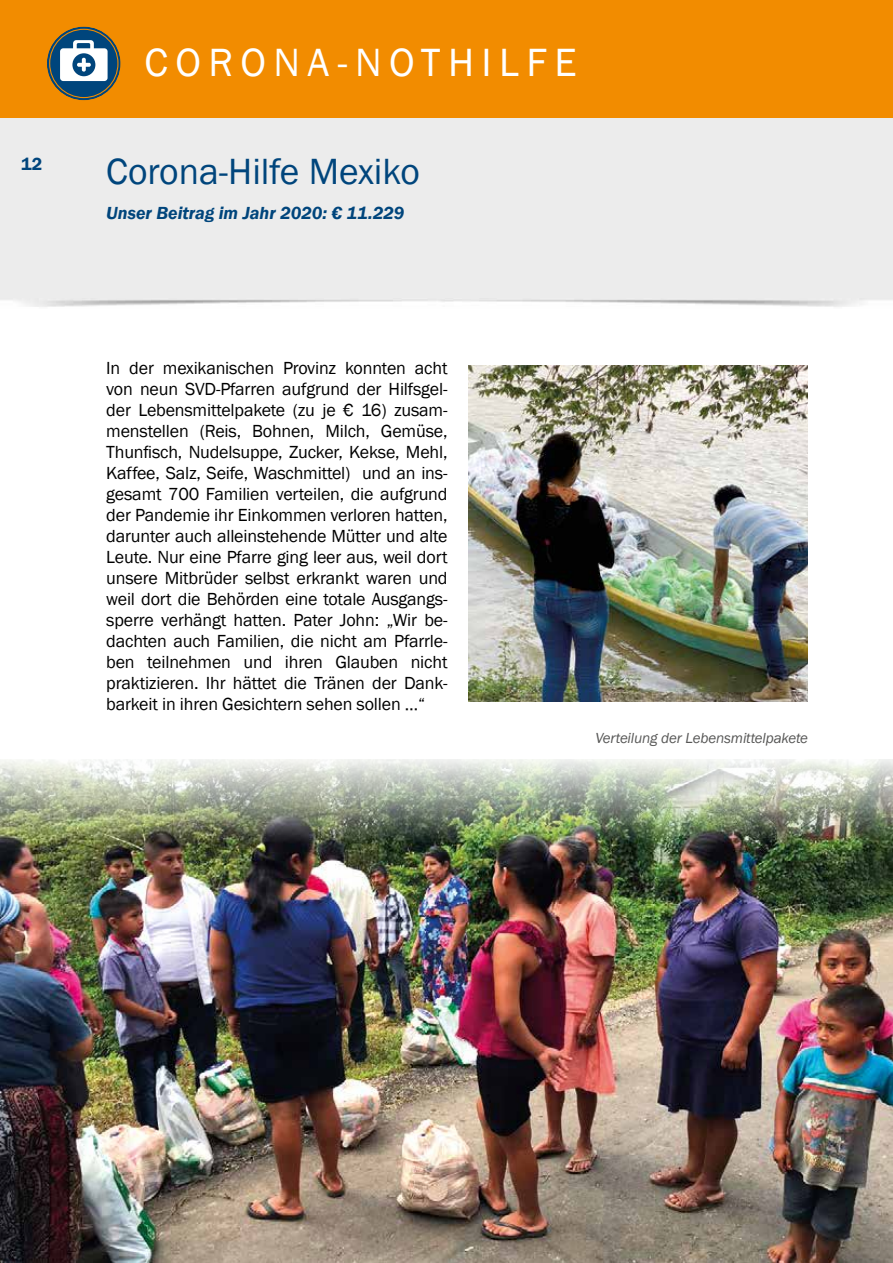
<style>
.page{position:relative;width:893px;height:1263px;background:#fff}
.page>*{position:absolute;margin:0;border:0;box-sizing:border-box;transform-origin:0 0}
.t1{font:40.5px "Franklin Gothic";letter-spacing:.185em;color:#fff}
.t2{font:37.5px "Franklin Gothic";color:#00457c}
.t3{font:18px/21px "Franklin Gothic";letter-spacing:-.01em;color:#000;text-align:justify}
.t4{font:italic 600 18px "Franklin Gothic";color:#00457c}
.t5{font:600 18px "Franklin Gothic";color:#00457c}
.t6{font:italic 15px "Franklin Gothic";letter-spacing:-.01em;color:#575756}
</style>
<div class="page">
<div style="left:0;top:117px;width:893px;height:190px;background:#ececec"></div>
<div style="left:0;top:0;width:893px;height:117px;background:#f28c00"></div>
<svg style="left:47px;top:27px;width:74px;height:73px"></svg>
<div style="left:73px;top:40px;width:21px;height:12px;background:#fff;border-radius:3px"></div>
<div style="left:77px;top:43px;width:13px;height:15px;background:#00457c"></div>
<div style="left:60px;top:48px;width:48px;height:33px;background:#fff;border-radius:3px"></div>
<div style="left:72px;top:53px;width:23px;height:23px;background:#00457c;border-radius:50%"></div>
<svg style="left:82px;top:58px;width:4px;height:14px"></svg>
<svg style="left:77px;top:63px;width:14px;height:4px"></svg>
<img style="left:0;top:854px;width:893px;height:409px">
<img style="left:0;top:759px;width:893px;height:95px">
<hr style="left:892px;top:728px;width:1px;height:112px;background:#fff">
<img style="left:469px;top:365px;width:339px;height:337px">
<h1 class="t1" style="left:145px;top:37px;width:434px">CORONA-NOTHILFE</h1>
<p class="t5" style="left:21px;top:153px;width:23px">12</p>
<h2 class="t2" style="left:106px;top:148px;width:315px">Corona-Hilfe Mexiko</h2>
<p class="t4" style="left:106px;top:202px;width:300px">Unser Beitrag im Jahr 2020: € 11.229</p>
<p class="t3" style="left:106px;top:358px;width:343px">In der mexikanischen Provinz konnten acht von neun SVD-Pfarren aufgrund der Hilfsgel&shy;der Lebensmittelpakete (zu je € 16) zusam&shy;menstellen (Reis, Bohnen, Milch, Gemüse, Thunfisch, Nudelsuppe, Zucker, Kekse, Mehl, Kaffee, Salz, Seife, Waschmittel) und an ins&shy;gesamt 700 Familien verteilen, die aufgrund der Pandemie ihr Einkommen verloren hatten, darunter auch alleinstehende Mütter und alte Leute. Nur eine Pfarre ging leer aus, weil dort unsere Mitbrüder selbst erkrankt waren und weil dort die Behörden eine totale Ausgangs&shy;sperre verhängt hatten. Pater John: „Wir be&shy;dachten auch Familien, die nicht am Pfarrle&shy;ben teilnehmen und ihren Glauben nicht praktizieren. Ihr hättet die Tränen der Dank&shy;barkeit in ihren Gesichtern sehen sollen …“</p>
<p class="t6" style="left:595px;top:729px;width:214px">Verteilung der Lebensmittelpakete</p>
</div>
